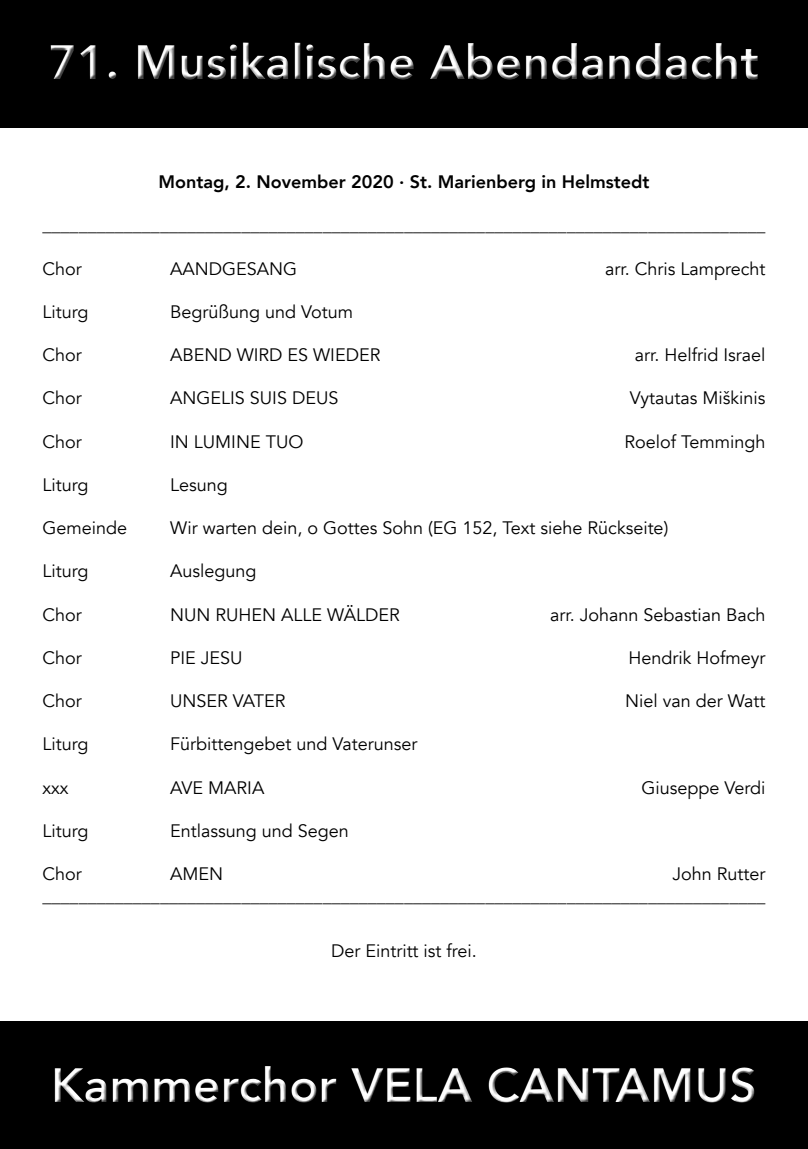
<style>
.page{position:relative;width:808px;height:1149px;background:#fff}
.page>*{position:absolute;margin:0;border:0;box-sizing:border-box;transform-origin:0 0}
.t1{font:800 48px "Avenir";color:#fff}
.t2{font:18px/21.6px "Avenir";color:#000;text-align:right}
.t3{font:800 18px "Avenir";color:#000}
</style>
<div class="page">
<div style="left:0;top:0;width:808px;height:128px;background:#000"></div>
<div style="left:0;top:1020px;width:808px;height:128px;background:#000"></div>
<div style="left:51px;top:1063px;width:708px;height:44px;background:#000;opacity:.75"></div>
<h1 class="t1" style="left:49px;top:25px;width:712px">71. Musikalische Abendandacht</h1>
<p class="t3" style="left:158px;top:168px;width:492px">Montag, 2. November 2020 · St. Marienberg in Helmstedt</p>
<p class="t2" style="left:43px;top:215px;width:724px">________________________________________________________________________________</p>
<p class="t2" style="left:43px;top:258px;width:41px">Chor</p>
<p class="t2" style="left:170px;top:258px;width:129px">AANDGESANG</p>
<p class="t2" style="left:605px;top:258px;width:162px">arr. Chris Lamprecht</p>
<p class="t2" style="left:43px;top:301px;width:47px">Liturg</p>
<p class="t2" style="left:170px;top:301px;width:185px">Begrüßung und Votum</p>
<p class="t2" style="left:43px;top:344px;width:41px">Chor</p>
<p class="t2" style="left:170px;top:344px;width:212px">ABEND WIRD ES WIEDER</p>
<p class="t2" style="left:635px;top:344px;width:132px">arr. Helfrid Israel</p>
<p class="t2" style="left:43px;top:387px;width:41px">Chor</p>
<p class="t2" style="left:170px;top:387px;width:170px">ANGELIS SUIS DEUS</p>
<p class="t2" style="left:630px;top:387px;width:137px">Vytautas Miškinis</p>
<p class="t2" style="left:43px;top:431px;width:41px">Chor</p>
<p class="t2" style="left:170px;top:431px;width:135px">IN LUMINE TUO</p>
<p class="t2" style="left:624px;top:431px;width:143px">Roelof Temmingh</p>
<p class="t2" style="left:43px;top:474px;width:47px">Liturg</p>
<p class="t2" style="left:170px;top:474px;width:59px">Lesung</p>
<p class="t2" style="left:43px;top:517px;width:86px">Gemeinde</p>
<p class="t2" style="left:170px;top:517px;width:500px">Wir warten dein, o Gottes Sohn (EG 152, Text siehe Rückseite)</p>
<p class="t2" style="left:43px;top:560px;width:47px">Liturg</p>
<p class="t2" style="left:170px;top:560px;width:88px">Auslegung</p>
<p class="t2" style="left:43px;top:603px;width:41px">Chor</p>
<p class="t2" style="left:170px;top:603px;width:231px">NUN RUHEN ALLE WÄLDER</p>
<p class="t2" style="left:550px;top:603px;width:217px">arr. Johann Sebastian Bach</p>
<p class="t2" style="left:43px;top:647px;width:41px">Chor</p>
<p class="t2" style="left:170px;top:647px;width:74px">PIE JESU</p>
<p class="t2" style="left:628px;top:647px;width:138px">Hendrik Hofmeyr</p>
<p class="t2" style="left:43px;top:690px;width:41px">Chor</p>
<p class="t2" style="left:170px;top:690px;width:117px">UNSER VATER</p>
<p class="t2" style="left:625px;top:690px;width:142px">Niel van der Watt</p>
<p class="t2" style="left:43px;top:733px;width:47px">Liturg</p>
<p class="t2" style="left:170px;top:733px;width:249px">Fürbittengebet und Vaterunser</p>
<p class="t2" style="left:43px;top:776px;width:28px">xxx</p>
<p class="t2" style="left:170px;top:776px;width:96px">AVE MARIA</p>
<p class="t2" style="left:641px;top:776px;width:126px">Giuseppe Verdi</p>
<p class="t2" style="left:43px;top:819px;width:47px">Liturg</p>
<p class="t2" style="left:170px;top:819px;width:180px">Entlassung und Segen</p>
<p class="t2" style="left:43px;top:863px;width:41px">Chor</p>
<p class="t2" style="left:170px;top:863px;width:55px">AMEN</p>
<p class="t2" style="left:43px;top:863px;width:724px">John Rutter ________________________________________________________________________________</p>
<p class="t2" style="left:331px;top:939px;width:147px">Der Eintritt ist frei.</p>
<h1 class="t1" style="left:51px;top:1047px;width:707px">Kammerchor VELA CANTAMUS</h1>
</div>
